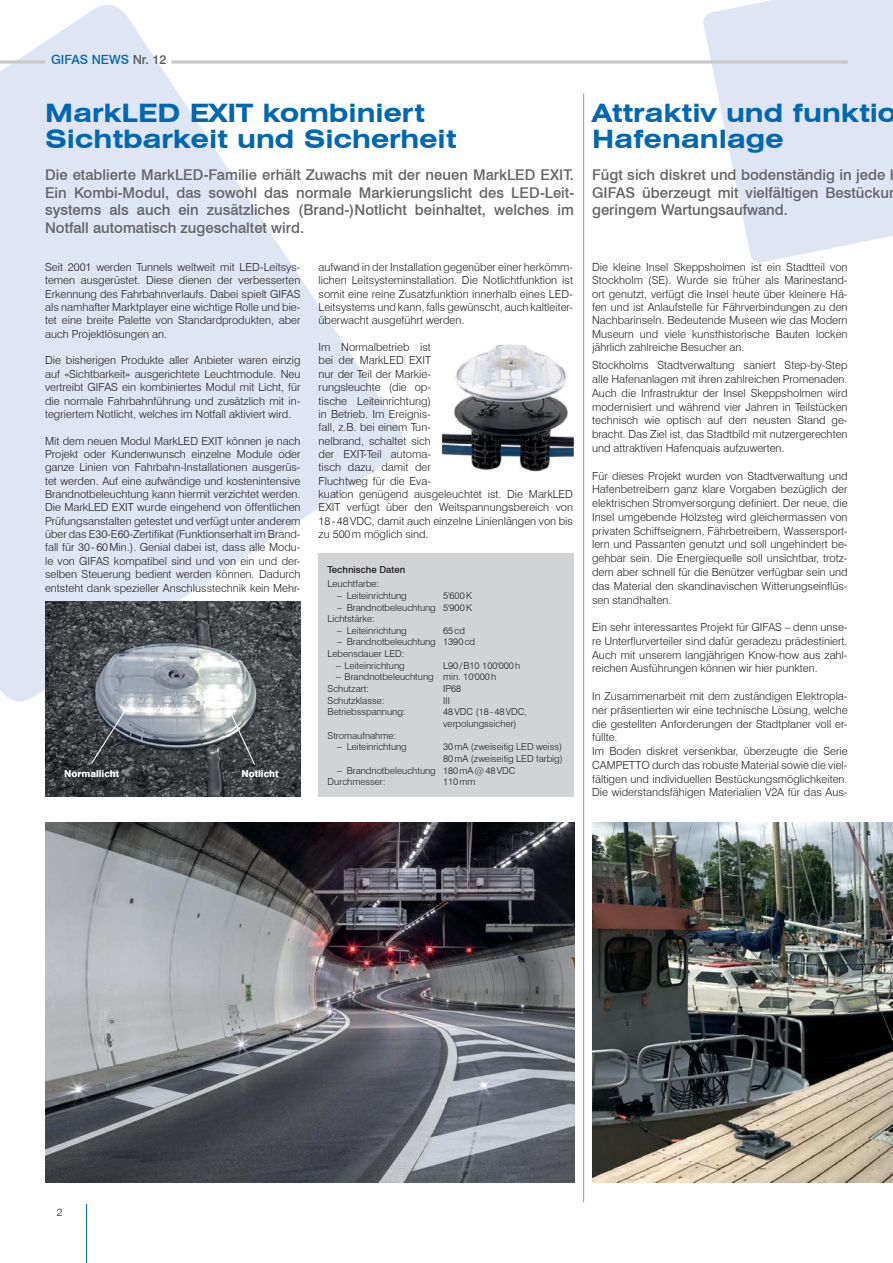
<style>
.page{position:relative;width:893px;height:1263px;background:#fff}
.page>*{position:absolute;margin:0;border:0;box-sizing:border-box;transform-origin:0 0}
.t1{font:700 expanded 25.5px/26.5px "Swiss 721 BT";color:#0067b1}
.t2{font:500 14.85px/17.9px "Swiss 721 BT";color:#636466}
.t3{font:500 12.75px "Swiss 721 BT";color:#0067b1}
.t4{font:300 11.1px/13.4px "Swiss 721 BT";color:#231f20;text-align:justify}
.t5{font:300 10.65px "Swiss 721 BT";color:#231f20}
.t6{font:300 9.6px/11.7px "Swiss 721 BT";color:#231f20}
.t7{font:800 9.6px "Swiss 721 BT";color:#fff}
.t8{font:500 9.6px "Swiss 721 BT";color:#231f20}
.s1{color:#58595b}
</style>
<div class="page">
<svg style="left:0;top:5px;width:403px;height:705px;fill:#dfe5f3"></svg>
<svg style="left:703px;top:0;width:190px;height:263px;fill:#dfe5f3"></svg>
<svg style="left:171px;top:60px;width:676px;height:4px;background:#d0d1d4"></svg>
<svg style="left:0;top:60px;width:45px;height:4px"></svg>
<hr style="left:583px;top:93px;width:1px;height:1109px;background:#7d9fd1">
<hr style="left:86px;top:1204px;width:1px;height:58px;background:#0067b1">
<img style="left:45px;top:601px;width:256px;height:196px">
<img style="left:592px;top:822px;width:301px;height:361px">
<img style="left:45px;top:822px;width:529px;height:361px">
<img style="left:442px;top:344px;width:132px;height:128px">
<svg style="left:90px;top:707px;width:38px;height:57px;background:#565b60"></svg>
<svg style="left:227px;top:706px;width:29px;height:60px;background:#6d7172"></svg>
<div style="left:319px;top:553px;width:255px;height:244px;background:#d1d3d4"></div>
<p class="t3" style="left:51px;top:52px;width:117px">GIFAS NEWS <span class="s1">Nr. 12</span></p>
<h1 class="t1" style="left:45px;top:99px;width:413px">MarkLED EXIT kombiniert<br>Sichtbarkeit und Sicherheit</h1>
<p class="t2" style="left:45px;top:166px;width:530px;text-align:justify">Die etablierte MarkLED-Familie erhält Zuwachs mit der neuen MarkLED EXIT.<br>Ein Kombi-Modul, das sowohl das normale Markierungslicht des LED-Leit&shy;systems als auch ein zusätzliches (Brand-)Notlicht beinhaltet, welches im Notfall automatisch zugeschaltet wird.</p>
<p class="t4" style="left:45px;top:260px;width:257px">Seit 2001 werden Tunnels weltweit mit LED-Leitsys&shy;temen ausgerüstet. Diese dienen der verbesserten Erkennung des Fahrbahnverlaufs. Dabei spielt GIFAS als namhafter Marktplayer eine wichtige Rolle und bie&shy;tet eine breite Palette von Standardprodukten, aber auch Projektlösungen an.</p>
<p class="t4" style="left:45px;top:354px;width:257px">Die bisherigen Produkte aller Anbieter waren einzig auf «Sichtbarkeit» ausgerichtete Leuchtmodule. Neu vertreibt GIFAS ein kombiniertes Modul mit Licht, für die normale Fahrbahnführung und zusätzlich mit in&shy;tegriertem Notlicht, welches im Notfall aktiviert wird.</p>
<p class="t4" style="left:45px;top:434px;width:257px">Mit dem neuen Modul MarkLED EXIT können je nach Projekt oder Kundenwunsch einzelne Module oder ganze Linien von Fahrbahn-Installationen ausgerüs&shy;tet werden. Auf eine aufwändige und kostenintensive Brandnotbeleuchtung kann hiermit verzichtet werden.<br>Die MarkLED EXIT wurde eingehend von öffentlichen Prüfungsanstalten getestet und verfügt unter anderem über das E30-E60-Zertifikat (Funktionserhalt im Brand&shy;fall für 30 - 60 Min.). Genial dabei ist, dass alle Modu&shy;le von GIFAS kompatibel sind und von ein und der&shy;selben Steuerung bedient werden können. Dadurch entsteht dank spezieller Anschlusstechnik kein Mehr-</p>
<p class="t7" style="left:64px;top:768px;width:57px">Normallicht</p>
<p class="t7" style="left:241px;top:768px;width:39px">Notlicht</p>
<p class="t4" style="left:319px;top:260px;width:256px">aufwand in der Installation gegenüber einer herkömm&shy;lichen Leitsysteminstallation. Die Notlichtfunktion ist somit eine reine Zusatzfunktion innerhalb eines LED-Leitsystems und kann, falls gewünscht, auch kaltleiter&shy;überwacht ausgeführt werden.</p>
<p class="t4" style="left:319px;top:340px;width:256px;text-align:left">Im Normalbetrieb ist<br>bei der MarkLED EXIT<br>nur der Teil der Markie-<br>rungsleuchte (die op-<br>tische Leiteinrichtung)<br>in Betrieb. Im Ereignis-<br>fall, z.B. bei einem Tun-<br>nelbrand, schaltet sich<br>der EXIT-Teil automa-<br>tisch dazu, damit der<br>Fluchtweg für die Eva-<br>kuation genügend ausgeleuchtet ist. Die MarkLED<br>EXIT verfügt über den Weitspannungsbereich von<br>18 - 48 VDC, damit auch einzelne Linienlängen von bis zu 500 m möglich sind.</p>
<p class="t8" style="left:328px;top:563px;width:79px">Technische Daten</p>
<p class="t6" style="left:328px;top:578px;width:53px">Leuchtfarbe:</p>
<p class="t6" style="left:337px;top:590px;width:71px">– Leiteinrichtung</p>
<p class="t6" style="left:443px;top:590px;width:30px">5'600 K</p>
<p class="t6" style="left:328px;top:601px;width:146px;text-indent:10px">– Brandnotbeleuchtung 5'900 K<br>Lichtstärke:</p>
<p class="t6" style="left:337px;top:624px;width:71px">– Leiteinrichtung</p>
<p class="t6" style="left:443px;top:624px;width:23px">65 cd</p>
<p class="t6" style="left:328px;top:636px;width:149px;text-indent:10px">– Brandnotbeleuchtung 1390 cd<br>Lebensdauer LED:</p>
<p class="t6" style="left:336px;top:659px;width:70px">– Leiteinrichtung</p>
<p class="t6" style="left:443px;top:659px;width:79px">L90 / B10 100'000 h</p>
<p class="t6" style="left:328px;top:671px;width:170px;text-indent:8px">– Brandnotbeleuchtung min. 10'000 h<br>Schutzart:</p>
<p class="t6" style="left:443px;top:683px;width:20px">IP68</p>
<p class="t6" style="left:328px;top:694px;width:58px">Schutzklasse:</p>
<p class="t6" style="left:443px;top:694px;width:8px">III</p>
<p class="t6" style="left:328px;top:706px;width:80px">Betriebsspannung:</p>
<p class="t6" style="left:443px;top:706px;width:85px">48 VDC (18 - 48 VDC, verpolungssicher)</p>
<p class="t6" style="left:328px;top:729px;width:70px">Stromaufnahme:</p>
<p class="t6" style="left:337px;top:741px;width:71px">– Leiteinrichtung</p>
<p class="t6" style="left:443px;top:741px;width:121px">30 mA (zweiseitig LED weiss)<br>80 mA (zweiseitig LED farbig)</p>
<p class="t6" style="left:328px;top:764px;width:189px;text-indent:10px">– Brandnotbeleuchtung 180 mA @ 48 VDC<br>Durchmesser:</p>
<p class="t6" style="left:443px;top:776px;width:34px">110 mm</p>
<h1 class="t1" style="left:592px;top:99px;width:306px">Attraktiv und funktio<br>Hafenanlage</h1>
<h2 class="t2" style="left:592px;top:166px;width:298px">Fügt sich diskret und bodenständig in jede<br>GIFAS überzeugt mit vielfältigen Bestücku geringem Wartungsaufwand.</h2>
<p class="t4" style="left:592px;top:260px;width:257px">Die kleine Insel Skeppsholmen ist ein Stadtteil von Stockholm (SE). Wurde sie früher als Marinestand&shy;ort genutzt, verfügt die Insel heute über kleinere Hä&shy;fen und ist Anlaufstelle für Fährverbindungen zu den Nachbarinseln. Bedeutende Museen wie das Modern Museum und viele kunsthistorische Bauten locken jährlich zahlreiche Besucher an.</p>
<p class="t4" style="left:592px;top:358px;width:257px;line-height:13.8px">Stockholms Stadtverwaltung saniert Step-by-Step alle Hafenanlagen mit ihren zahlreichen Promenaden.<br>Auch die Infrastruktur der Insel Skeppsholmen wird modernisiert und während vier Jahren in Teilstücken technisch wie optisch auf den neusten Stand ge&shy;bracht. Das Ziel ist, das Stadtbild mit nutzergerechten und attraktiven Hafenquais aufzuwerten.</p>
<p class="t4" style="left:592px;top:469px;width:257px;line-height:13.8px">Für dieses Projekt wurden von Stadtverwaltung und Hafenbetreibern ganz klare Vorgaben bezüglich der elektrischen Stromversorgung definiert. Der neue, die Insel umgebende Holzsteg wird gleichermassen von privaten Schiffseignern, Fährbetreibern, Wassersport&shy;lern und Passanten genutzt und soll ungehindert be&shy;gehbar sein. Die Energiequelle soll unsichtbar, trotz&shy;dem aber schnell für die Benützer verfügbar sein und das Material den skandinavischen Witterungseinflüs&shy;sen standhalten.</p>
<p class="t4" style="left:592px;top:620px;width:257px;line-height:13.8px">Ein sehr interessantes Projekt für GIFAS – denn unse&shy;re Unterflurverteiler sind dafür geradezu prädestiniert.<br>Auch mit unserem langjährigen Know-how aus zahl&shy;reichen Ausführungen können wir hier punkten.</p>
<p class="t4" style="left:592px;top:689px;width:257px;line-height:13.8px;text-align:left">In Zusammenarbeit mit dem zuständigen Elektropla&shy;ner präsentierten wir eine technische Lösung, welche die gestellten Anforderungen der Stadtplaner voll er&shy;füllte.<br>Im Boden diskret versenkbar, überzeugte die Serie CAMPETTO durch das robuste Material sowie die viel&shy;fältigen und individuellen Bestückungsmöglichkeiten.<br>Die widerstandsfähigen Materialien V2A für das Aus-</p>
<p class="t5" style="left:57px;top:1205px;width:7px">2</p>
</div>
